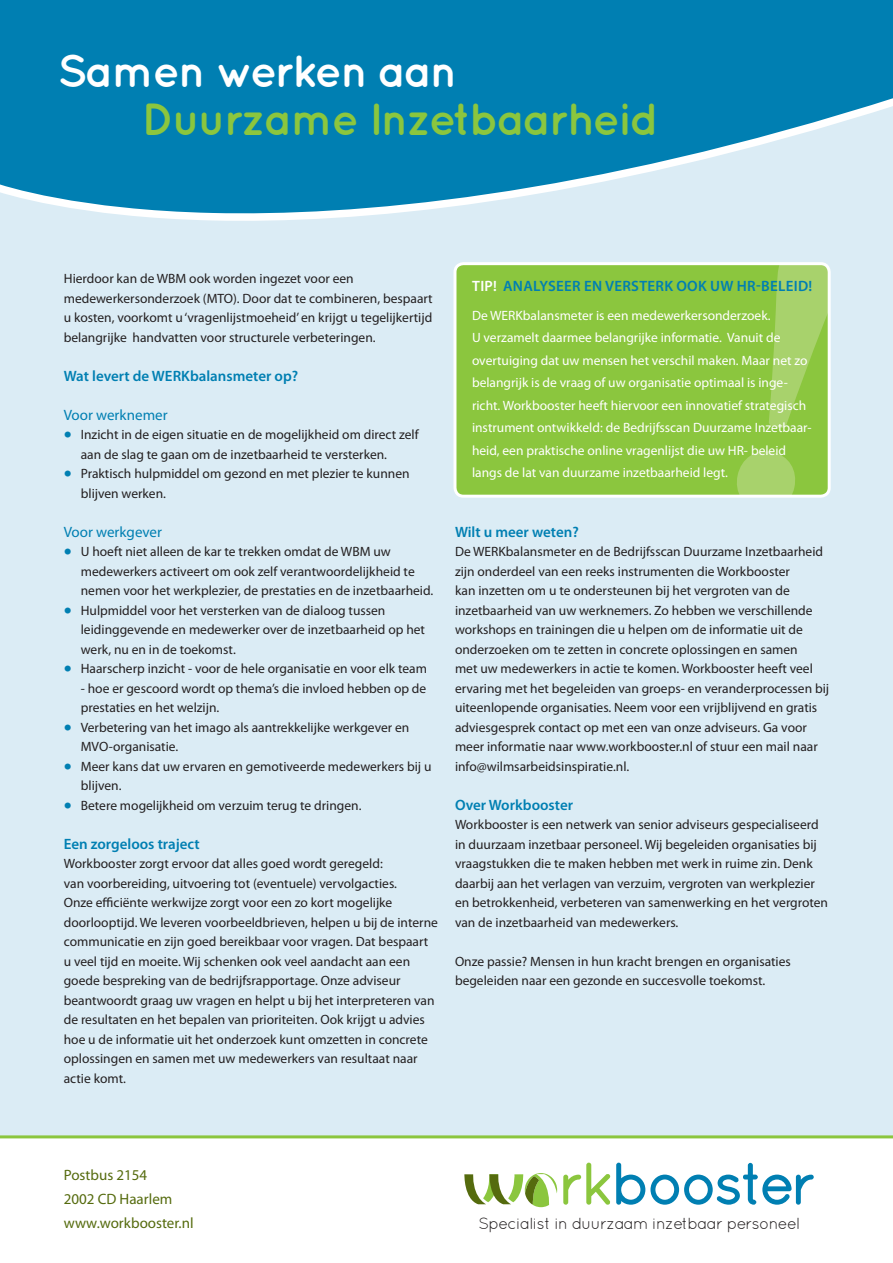
<style>
.page{position:relative;width:893px;height:1263px;background:#dbecf5}
.page>*{position:absolute;margin:0;border:0;box-sizing:border-box;transform-origin:0 0}
.t1{font:700 45px "Quicksand";letter-spacing:-.04em;color:#8bc63e}
.t2{font:700 45px "Quicksand";letter-spacing:-.04em;color:#fff}
.t3{font:16.05px "Quicksand";letter-spacing:-.04em;color:#231f20}
.t4{font:600 15px "Myriad Pro";color:#007fb2}
.t5{font:15px/24px "Myriad Pro";color:#556b0e}
.t6{font:15px "Myriad Pro";color:#007fb2}
.t7{font:600 15px "Myriad Pro";letter-spacing:.02em;color:#007fb2}
.t8{font:13.5px/19.5px "Myriad Pro";color:#231f20}
.t9{font:13.5px/22.5px "Myriad Pro";color:#fff}
.s1{font-size:28.5px;color:#007fb2}
.s2{color:#fff}
</style>
<div class="page">
<svg style="left:0;top:0;width:893px;height:221px;background:#2893be"></svg>
<div style="left:0;top:1135px;width:893px;height:128px;background:#fff"></div>
<svg style="left:464px;top:1173px;width:93px;height:34px;background:#bccf99"></svg>
<svg style="left:563px;top:1162px;width:47px;height:43px;background:#daedc2"></svg>
<svg style="left:616px;top:1162px;width:198px;height:43px;background:#b1d7e7"></svg>
<div style="left:455px;top:264px;width:374px;height:232px;background:#8bc63e;border-radius:9px"></div>
<svg style="left:737px;top:266px;width:90px;height:228px"></svg>
<div style="left:453px;top:262px;width:378px;height:236px;border:3px solid #fff;border-radius:9px"></div>
<h1 class="t2" style="left:57px;top:44px;width:401px">Samen werken aan</h1>
<h1 class="t1" style="left:142px;top:92px;width:519px">Duurzame Inzetbaarheid</h1>
<p class="t8" style="left:64px;top:269px;width:370px">Hierdoor kan de WBM ook worden ingezet voor een medewerkersonderzoek (MTO). Door dat te combineren, bespaart u kosten, voorkomt u ‘vragenlijstmoeheid’ en krijgt u tegelijkertijd belangrijke handvatten voor structurele verbeteringen.</p>
<p class="t4" style="left:64px;top:366px;width:236px">Wat levert de WERKbalansmeter op?</p>
<p class="t6" style="left:64px;top:405px;width:105px">Voor werknemer</p>
<p class="t8" style="left:81px;top:425px;width:339px;text-indent:-17px"><span class="s1">•</span> Inzicht in de eigen situatie en de mogelijkheid om direct zelf aan de slag te gaan om de inzetbaarheid te versterken.</p>
<p class="t8" style="left:81px;top:464px;width:330px;text-indent:-17px"><span class="s1">•</span> Praktisch hulpmiddel om gezond en met plezier te kunnen blijven werken.</p>
<p class="t6" style="left:64px;top:522px;width:100px">Voor werkgever</p>
<p class="t8" style="left:81px;top:542px;width:354px;text-indent:-17px"><span class="s1">•</span> U hoeft niet alleen de kar te trekken omdat de WBM uw medewerkers activeert om ook zelf verantwoordelijkheid te nemen voor het werkplezier, de prestaties en de inzetbaarheid.</p>
<p class="t8" style="left:81px;top:600px;width:346px;text-indent:-17px"><span class="s1">•</span> Hulpmiddel voor het versterken van de dialoog tussen leidinggevende en medewerker over de inzetbaarheid op het werk, nu en in de toekomst.</p>
<p class="t8" style="left:64px;top:659px;width:365px"><span class="s1">•</span> Haarscherp inzicht - voor de hele organisatie en voor elk team</p>
<p class="t8" style="left:81px;top:678px;width:347px">- hoe er gescoord wordt op thema’s die invloed hebben op de prestaties en het welzijn.</p>
<p class="t8" style="left:81px;top:717px;width:330px;text-indent:-17px"><span class="s1">•</span> Verbetering van het imago als aantrekkelijke werkgever en<br>MVO-organisatie.</p>
<p class="t8" style="left:81px;top:756px;width:352px;text-indent:-17px"><span class="s1">•</span> Meer kans dat uw ervaren en gemotiveerde medewerkers bij u blijven.</p>
<p class="t8" style="left:64px;top:795px;width:299px"><span class="s1">•</span> Betere mogelijkheid om verzuim terug te dringen.</p>
<p class="t4" style="left:64px;top:834px;width:137px">Een zorgeloos traject</p>
<p class="t8" style="left:64px;top:854px;width:376px">Workbooster zorgt ervoor dat alles goed wordt geregeld:<br>van voorbereiding, uitvoering tot (eventuele) vervolgacties.<br>Onze efficiënte werkwijze zorgt voor een zo kort mogelijke doorlooptijd. We leveren voorbeeldbrieven, helpen u bij de interne communicatie en zijn goed bereikbaar voor vragen. Dat bespaart u veel tijd en moeite. Wij schenken ook veel aandacht aan een goede bespreking van de bedrijfsrapportage. Onze adviseur beantwoordt graag uw vragen en helpt u bij het interpreteren van de resultaten en het bepalen van prioriteiten. Ook krijgt u advies hoe u de informatie uit het onderzoek kunt omzetten in concrete oplossingen en samen met uw medewerkers van resultaat naar actie komt.</p>
<p class="t7" style="left:472px;top:277px;width:93px"><span class="s2">Tip!</span> Analyseer</p>
<p class="t4" style="left:584px;top:277px;width:65px">en versterk</p>
<p class="t4" style="left:676px;top:277px;width:11px">ook</p>
<p class="t4" style="left:710px;top:277px;width:103px">uw HR-beleid!</p>
<p class="t9" style="left:472px;top:304px;width:341px">De WERKbalansmeter is een medewerkersonderzoek.<br>U verzamelt daarmee belangrijke informatie. Vanuit de overtuiging dat uw mensen het verschil maken. Maar net zo belangrijk is de vraag of uw organisatie optimaal is inge&shy;richt. Workbooster heeft hiervoor een innovatief strategisch instrument ontwikkeld: de Bedrijfsscan Duurzame Inzetbaar&shy;heid, een praktische online vragenlijst die uw HR- beleid langs de lat van duurzame inzetbaarheid legt.</p>
<p class="t4" style="left:455px;top:522px;width:125px">Wilt u meer weten?</p>
<p class="t8" style="left:455px;top:542px;width:376px">De WERKbalansmeter en de Bedrijfsscan Duurzame Inzetbaarheid zijn onderdeel van een reeks instrumenten die Workbooster<br>kan inzetten om u te ondersteunen bij het vergroten van de inzetbaarheid van uw werknemers. Zo hebben we verschillende workshops en trainingen die u helpen om de informatie uit de onderzoeken om te zetten in concrete oplossingen en samen<br>met uw medewerkers in actie te komen. Workbooster heeft veel ervaring met het begeleiden van groeps- en veranderprocessen bij uiteenlopende organisaties. Neem voor een vrijblijvend en gratis adviesgesprek contact op met een van onze adviseurs. Ga voor meer informatie naar www.workbooster.nl of stuur een mail naar info@wilmsarbeidsinspiratie.nl.</p>
<p class="t4" style="left:455px;top:795px;width:120px">Over Workbooster</p>
<p class="t8" style="left:455px;top:815px;width:375px">Workbooster is een netwerk van senior adviseurs gespecialiseerd in duurzaam inzetbaar personeel. Wij begeleiden organisaties bij vraagstukken die te maken hebben met werk in ruime zin. Denk daarbij aan het verlagen van verzuim, vergroten van werkplezier en betrokkenheid, verbeteren van samenwerking en het vergroten van de inzetbaarheid van medewerkers.</p>
<p class="t8" style="left:455px;top:951px;width:337px">Onze passie? Mensen in hun kracht brengen en organisaties begeleiden naar een gezonde en succesvolle toekomst.</p>
<p class="t5" style="left:64px;top:1163px;width:131px">Postbus 2154<br>2002 CD Haarlem www.workbooster.nl</p>
<p class="t3" style="left:478px;top:1214px;width:323px">Specialist in duurzaam inzetbaar personeel</p>
</div>
